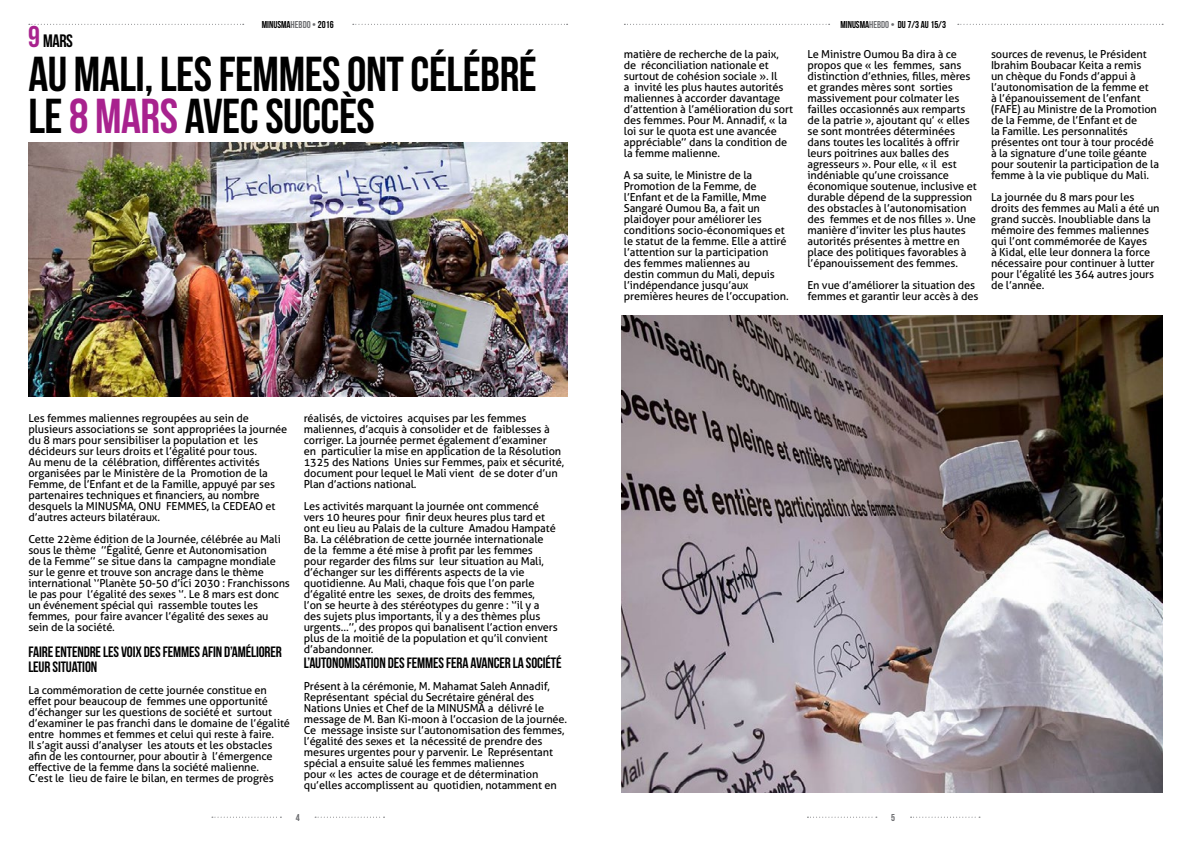
<style>
.page{position:relative;width:1191px;height:842px;background:#fff}
.page>*{position:absolute;margin:0;border:0;box-sizing:border-box;transform-origin:0 0}
.t1{font:49px/42px "Bebas Neue";letter-spacing:-.01em;color:#000}
.t2{font:18px "Bebas Neue";color:#000}
.t3{font:15px/15px "Bebas Neue";letter-spacing:-.01em;color:#000}
.t4{font:11px/11px "Aller";letter-spacing:-.01em;color:#000}
.t5{font:10px "Bebas Neue";color:#000}
.t6{font:10px "Bebas Neue";color:#6d6e71}
.s1{color:#6d6e71}
.s2{font-size:30px;color:#a8228e}
.s3{color:#a8228e}
</style>
<div class="page">
<img style="left:28px;top:143px;width:539px;height:253px">
<img style="left:622px;top:315px;width:540px;height:477px">
<svg style="left:29px;top:24px;width:215px;height:1px"></svg>
<svg style="left:353px;top:24px;width:214px;height:1px"></svg>
<svg style="left:624px;top:24px;width:205px;height:1px"></svg>
<svg style="left:957px;top:24px;width:206px;height:1px"></svg>
<svg style="left:315px;top:817px;width:69px;height:1px"></svg>
<svg style="left:212px;top:817px;width:69px;height:1px"></svg>
<svg style="left:910px;top:817px;width:70px;height:1px"></svg>
<svg style="left:807px;top:817px;width:70px;height:1px"></svg>
<p class="t5" style="left:262px;top:19px;width:73px">MINUSMA<span class="s1">HEBDO •</span> 2016</p>
<p class="t5" style="left:840px;top:19px;width:107px">MINUSMA<span class="s1">HEBDO •</span> DU 7/3 AU 15/3</p>
<h2 class="t2" style="left:28px;top:31px;width:46px"><span class="s2">9</span> MARS</h2>
<h1 class="t1" style="left:28px;top:52px;width:510px">AU MALI, LES FEMMES ONT CÉLÉBRÉ<br>LE <span class="s3">8 MARS</span> AVEC SUCCÈS</h1>
<p class="t4" style="left:624px;top:48px;width:171px">matière de recherche de la paix, de réconciliation nationale et surtout de cohésion sociale ». Il<br>a invité les plus hautes autorités maliennes à accorder davantage d’attention à l’amélioration du sort des femmes. Pour M. Annadif, « la loi sur le quota est une avancée appréciable’’ dans la condition de la femme malienne.</p>
<p class="t4" style="left:624px;top:169px;width:166px">A sa suite, le Ministre de la<br>Promotion de la Femme, de l’Enfant et de la Famille, Mme<br>Sangaré Oumou Ba, a fait un plaidoyer pour améliorer les conditions socio-économiques et le statut de la femme. Elle a attiré l’attention sur la participation<br>des femmes maliennes au<br>destin commun du Mali, depuis l’indépendance jusqu’aux premières heures de l’occupation.</p>
<p class="t4" style="left:807px;top:48px;width:171px">Le Ministre Oumou Ba dira à ce propos que « les femmes, sans distinction d’ethnies, filles, mères et grandes mères sont sorties massivement pour colmater les failles occasionnés aux remparts de la patrie », ajoutant qu’ « elles se sont montrées déterminées dans toutes les localités à offrir leurs poitrines aux balles des agresseurs ». Pour elle, « il est indéniable qu’une croissance économique soutenue, inclusive et durable dépend de la suppression des obstacles à l’autonomisation des femmes et de nos filles ». Une manière d’inviter les plus hautes autorités présentes à mettre en place des politiques favorables à l’épanouissement des femmes.</p>
<p class="t4" style="left:807px;top:279px;width:172px">En vue d’améliorer la situation des femmes et garantir leur accès à des</p>
<p class="t4" style="left:991px;top:48px;width:170px">sources de revenus, le Président<br>Ibrahim Boubacar Keita a remis<br>un chèque du Fonds d’appui à l’autonomisation de la femme et<br>à l’épanouissement de l’enfant (FAFE) au Ministre de la Promotion de la Femme, de l’Enfant et de<br>la Famille. Les personnalités présentes ont tour à tour procédé à la signature d’une toile géante pour soutenir la participation de la femme à la vie publique du Mali.</p>
<p class="t4" style="left:991px;top:191px;width:170px">La journée du 8 mars pour les droits des femmes au Mali a été un grand succès. Inoubliable dans la mémoire des femmes maliennes qui l’ont commémorée de Kayes<br>à Kidal, elle leur donnera la force nécessaire pour continuer à lutter pour l’égalité les 364 autres jours de l’année.</p>
<p class="t4" style="left:28px;top:413px;width:260px">Les femmes maliennes regroupées au sein de plusieurs associations se sont appropriées la journée du 8 mars pour sensibiliser la population et les décideurs sur leurs droits et l’égalité pour tous.<br>Au menu de la célébration, différentes activités organisées par le Ministère de la Promotion de la Femme, de l’Enfant et de la Famille, appuyé par ses partenaires techniques et financiers, au nombre desquels la MINUSMA, ONU FEMMES, la CEDEAO et d’autres acteurs bilatéraux.</p>
<p class="t4" style="left:28px;top:534px;width:263px">Cette 22ème édition de la Journée, célébrée au Mali sous le thème ’’Égalité, Genre et Autonomisation<br>de la Femme’’ se situe dans la campagne mondiale sur le genre et trouve son ancrage dans le thème international ‘’Planète 50-50 d’ici 2030 : Franchissons le pas pour l’égalité des sexes ‘’. Le 8 mars est donc un événement spécial qui rassemble toutes les femmes, pour faire avancer l’égalité des sexes au sein de la société.</p>
<h3 class="t3" style="left:28px;top:644px;width:255px">FAIRE ENTENDRE LES VOIX DES FEMMES AFIN D’AMÉLIORER<br>LEUR SITUATION</h3>
<p class="t4" style="left:28px;top:685px;width:263px">La commémoration de cette journée constitue en effet pour beaucoup de femmes une opportunité d’échanger sur les questions de société et surtout d’examiner le pas franchi dans le domaine de l’égalité entre hommes et femmes et celui qui reste à faire.<br>Il s’agit aussi d’analyser les atouts et les obstacles afin de les contourner, pour aboutir à l’émergence effective de la femme dans la société malienne.<br>C’est le lieu de faire le bilan, en termes de progrès</p>
<p class="t4" style="left:304px;top:413px;width:262px">réalisés, de victoires acquises par les femmes maliennes, d’acquis à consolider et de faiblesses à corriger. La journée permet également d’examiner<br>en particulier la mise en application de la Résolution 1325 des Nations Unies sur Femmes, paix et sécurité, document pour lequel le Mali vient de se doter d’un Plan d’actions national.</p>
<p class="t4" style="left:304px;top:501px;width:255px">Les activités marquant la journée ont commencé vers 10 heures pour finir deux heures plus tard et ont eu lieu au Palais de la culture Amadou Hampaté Ba. La célébration de cette journée internationale de la femme a été mise à profit par les femmes pour regarder des films sur leur situation au Mali, d’échanger sur les différents aspects de la vie quotidienne. Au Mali, chaque fois que l’on parle d’égalité entre les sexes, de droits des femmes,<br>l’on se heurte à des stéréotypes du genre : ‘’il y a des sujets plus importants, il y a des thèmes plus urgents…’’, des propos qui banalisent l’action envers plus de la moitié de la population et qu’il convient d’abandonner.</p>
<h3 class="t3" style="left:304px;top:655px;width:259px">L’AUTONOMISATION DES FEMMES FERA AVANCER LA SOCIÉTÉ</h3>
<p class="t4" style="left:304px;top:681px;width:265px">Présent à la cérémonie, M. Mahamat Saleh Annadif, Représentant spécial du Secrétaire général des Nations Unies et Chef de la MINUSMA a délivré le message de M. Ban Ki-moon à l’occasion de la journée.<br>Ce message insiste sur l’autonomisation des femmes, l’égalité des sexes et la nécessité de prendre des mesures urgentes pour y parvenir. Le Représentant spécial a ensuite salué les femmes maliennes<br>pour « les actes de courage et de détermination qu’elles accomplissent au quotidien, notamment en</p>
<p class="t6" style="left:296px;top:812px;width:5px">4</p>
<p class="t6" style="left:891px;top:812px;width:5px">5</p>
</div>
